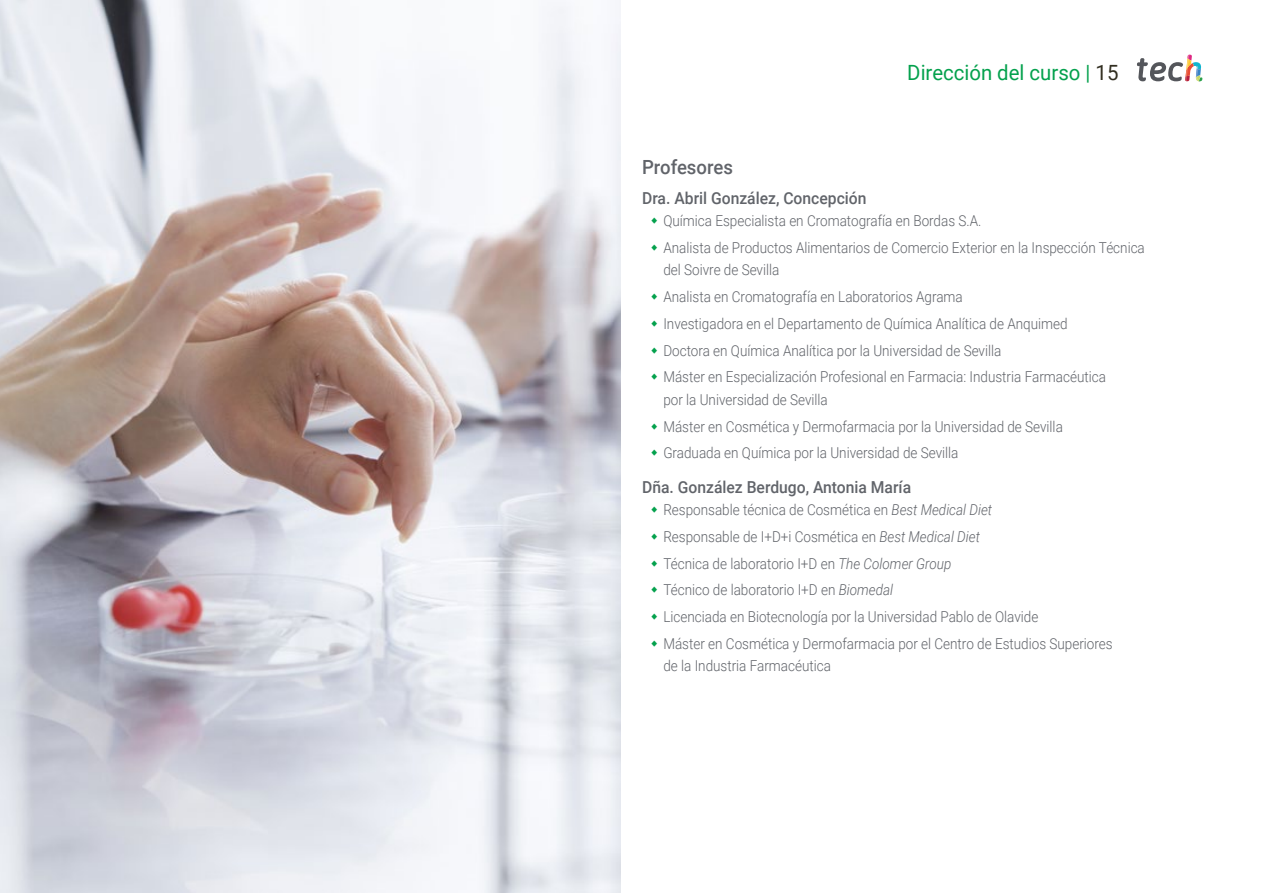
<style>
.page{position:relative;width:1263px;height:893px;background:#fff}
.page>*{position:absolute;margin:0;border:0;box-sizing:border-box;transform-origin:0 0}
.t1{font:21px "Roboto";color:#04a14d}
.t2{font:500 19.5px "Roboto";color:#61646a;scale:.95 1}
.t3{font:500 16.5px "Roboto";color:#61646a;scale:.95 1}
.t4{font:300 15px/26.7px "Roboto";color:#61646a;scale:.9 1}
.s1{color:#312e20}
.s2{font-style:italic}
</style>
<div class="page">
<img style="left:0;top:0;width:621px;height:893px">
<svg style="left:1137px;top:55px;width:65px;height:27px"></svg>
<h1 class="t1" style="left:907px;top:57px;width:213px">Dirección del curso | <span class="s1">15</span></h1>
<h2 class="t2" style="left:642px;top:154px;width:97px">Profesores</h2>
<p class="t3" style="left:642px;top:186px;width:238px">Dra. Abril González, Concepción</p>
<p class="t4" style="left:663px;top:207px;width:536px">Química Especialista en Cromatografía en Bordas S.A.<br>Analista de Productos Alimentarios de Comercio Exterior en la Inspección Técnica</p>
<p class="t4" style="left:663px;top:256px;width:493px">del Soivre de Sevilla<br>Analista en Cromatografía en Laboratorios Agrama<br>Investigadora en el Departamento de Química Analítica de Anquimed Doctora en Química Analítica por la Universidad de Sevilla<br>Máster en Especialización Profesional en Farmacia: Industria Farmacéutica</p>
<p class="t4" style="left:663px;top:386px;width:445px">por la Universidad de Sevilla<br>Máster en Cosmética y Dermofarmacia por la Universidad de Sevilla<br>Graduada en Química por la Universidad de Sevilla</p>
<p class="t3" style="left:642px;top:475px;width:285px">Dña. González Berdugo, Antonia María</p>
<p class="t4" style="left:663px;top:496px;width:501px">Responsable técnica de Cosmética en <span class="s2">Best Medical Diet<br></span>Responsable de I+D+i Cosmética en <span class="s2">Best Medical Diet<br></span>Técnica de laboratorio I+D en <span class="s2">The Colomer Group<br></span>Técnico de laboratorio I+D en <span class="s2">Biomedal<br></span>Licenciada en Biotecnología por la Universidad Pablo de Olavide<br>Máster en Cosmética y Dermofarmacia por el Centro de Estudios Superiores</p>
<p class="t4" style="left:663px;top:652px;width:188px">de la Industria Farmacéutica</p>
</div>
